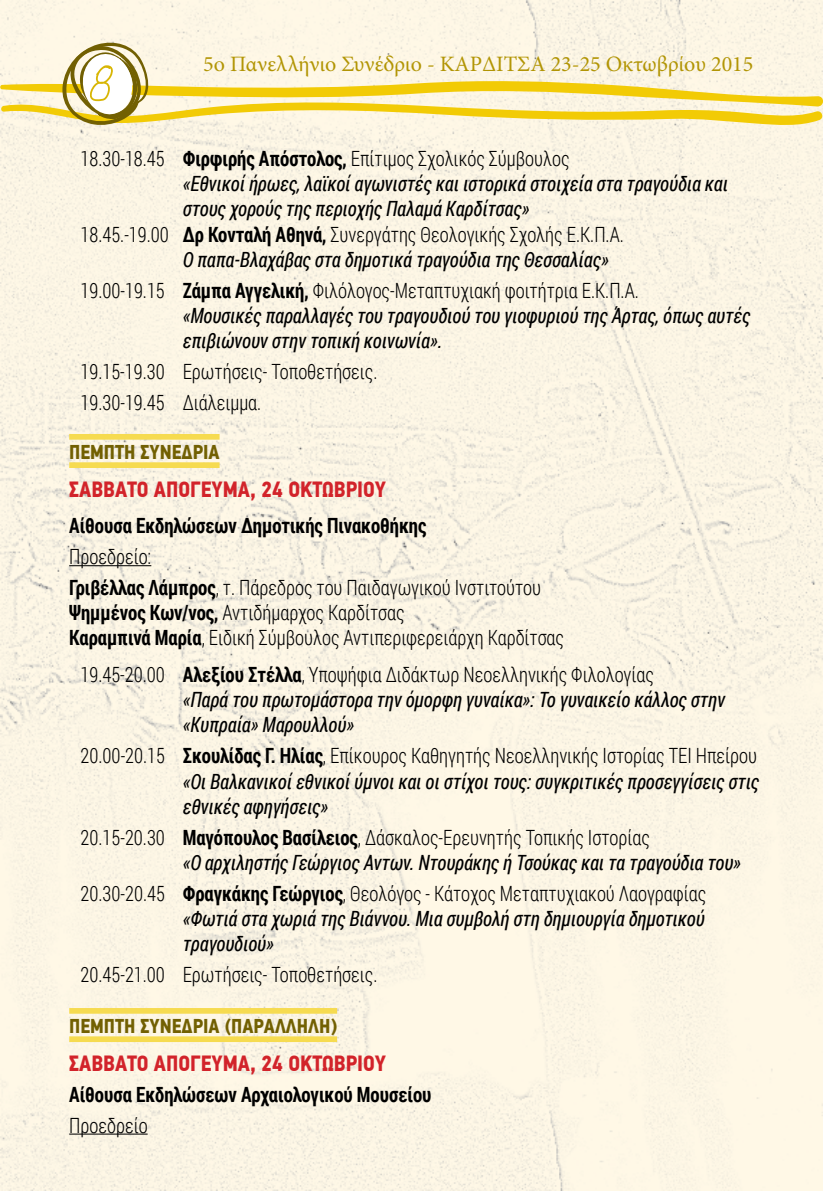
<style>
.page{position:relative;width:823px;height:1191px;background:#fff}
.page>*{position:absolute;margin:0;border:0;box-sizing:border-box;transform-origin:0 0}
.t1{font:54px "Aka Acid GR Calligram";color:#d8b605}
.t2{font:700 22px "PF Din Text Cond Pro";color:#d2232a}
.t3{font:22px "Minion Pro";color:#b29504}
.t4{font:italic 21px/25.2px "Roboto Condensed";color:#000;scale:.9 1}
.t5{font:300 21px/30.8px "Roboto Condensed";color:#000;scale:.9 1}
.t6{font:700 21px "Roboto Condensed";color:#000;scale:.9 1}
.t7{font:700 20px "PF Din Text Cond Pro";color:#726002}
.s1{font-weight:700}
.s2{font-weight:300;font-style:normal}
.s3{font-weight:700;font-style:normal}
</style>
<div class="page">
<img style="left:0;top:0;width:822px;height:1191px">
<svg style="left:0;top:40px;width:822px;height:87px;background:#f6eab6"></svg>
<div style="left:69px;top:434px;width:150px;height:5px;background:#f6db50"></div>
<div style="left:69px;top:462px;width:150px;height:6px;background:#f6db50"></div>
<hr style="left:69px;top:565px;width:82px;height:1px;background:#000">
<div style="left:69px;top:1008px;width:268px;height:5px;background:#f6db50"></div>
<div style="left:69px;top:1036px;width:268px;height:6px;background:#f6db50"></div>
<hr style="left:69px;top:1133px;width:78px;height:1px;background:#000">
<h1 class="t1" style="left:88px;top:55px;width:24px">8</h1>
<p class="t3" style="left:203px;top:50px;width:551px">5ο Πανελλήνιο Συνέδριο - ΚΑΡΔΙΤΣΑ 23-25 Οκτωβρίου 2015</p>
<p class="t5" style="left:81px;top:142px;width:544px">18.30-18.45 <span class="s1">Φιρφιρής Απόστολος,</span> Επίτιμος Σχολικός Σύμβουλος</p>
<p class="t4" style="left:183px;top:170px;width:607px">«Εθνικοί ήρωες, λαϊκοί αγωνιστές και ιστορικά στοιχεία στα τραγούδια και</p>
<p class="t4" style="left:183px;top:196px;width:386px">στους χορούς της περιοχής Παλαμά Καρδίτσας»</p>
<p class="t5" style="left:80px;top:218px;width:605px">18.45.-19.00 <span class="s1">Δρ Κονταλή Αθηνά,</span> Συνεργάτης Θεολογικής Σχολής Ε.Κ.Π.Α.</p>
<p class="t4" style="left:183px;top:246px;width:474px">Ο παπα-Βλαχάβας στα δημοτικά τραγούδια της Θεσσαλίας»</p>
<p class="t4" style="left:183px;top:277px;width:631px;text-indent:-102px"><span class="s2">19.00-19.15</span> <span class="s3">Ζάμπα Αγγελική,</span> <span class="s2">Φιλόλογος-Μεταπτυχιακή φοιτήτρια Ε.Κ.Π.Α.<br></span>«Μουσικές παραλλαγές του τραγουδιού του γιοφυριού της Άρτας, όπως αυτές επιβιώνουν στην τοπική κοινωνία».</p>
<p class="t5" style="left:80px;top:355px;width:331px">19.15-19.30 Ερωτήσεις- Τοποθετήσεις.<br>19.30-19.45 Διάλειμμα.</p>
<p class="t7" style="left:69px;top:440px;width:152px">ΠΕΜΠΤΗ ΣΥΝΕΔΡΙΑ</p>
<p class="t2" style="left:69px;top:476px;width:318px">ΣΑΒΒΑΤΟ ΑΠΟΓΕΥΜΑ, 24 ΟΚΤΩΒΡΙΟΥ</p>
<p class="t6" style="left:69px;top:511px;width:398px">Αίθουσα Εκδηλώσεων Δημοτικής Πινακοθήκης</p>
<p class="t5" style="left:69px;top:540px;width:525px">Προεδρείο:<br><span class="s1">Γριβέλλας Λάμπρος</span>, τ. Πάρεδρος του Παιδαγωγικού Ινστιτούτου</p>
<p class="t5" style="left:69px;top:599px;width:551px;line-height:25.2px"><span class="s1">Ψημμένος Κων/νος,</span> Αντιδήμαρχος Καρδίτσας<br><span class="s1">Καραμπινά Μαρία</span>, Ειδική Σύμβουλος Αντιπεριφερειάρχη Καρδίτσας</p>
<p class="t4" style="left:183px;top:661px;width:603px;text-indent:-102px"><span class="s2">19.45-20.00</span> <span class="s3">Αλεξίου Στέλλα</span><span class="s2">, Υποψήφια Διδάκτωρ Νεοελληνικής Φιλολογίας<br></span>«Παρά του πρωτομάστορα την όμορφη γυναίκα»: Το γυναικείο κάλλος στην «Κυπραία» Μαρουλλού»</p>
<p class="t4" style="left:183px;top:742px;width:641px;text-align:justify;text-indent:-102px"><span class="s2">20.00-20.15</span> <span class="s3">Σκουλίδας Γ. Ηλίας</span><span class="s2">, Επίκουρος Καθηγητής Νεοελληνικής Ιστορίας ΤΕΙ Ηπείρου </span>«Οι Βαλκανικοί εθνικοί ύμνοι και οι στίχοι τους: συγκριτικές προσεγγίσεις στις εθνικές αφηγήσεις»</p>
<p class="t4" style="left:183px;top:824px;width:621px;text-indent:-102px"><span class="s2">20.15-20.30</span> <span class="s3">Μαγόπουλος Βασίλειος</span><span class="s2">, Δάσκαλος-Ερευνητής Τοπικής Ιστορίας<br></span>«Ο αρχιληστής Γεώργιος Αντων. Ντουράκης ή Τσούκας και τα τραγούδια του»</p>
<p class="t4" style="left:183px;top:880px;width:583px;text-align:justify;text-indent:-102px"><span class="s2">20.30-20.45</span> <span class="s3">Φραγκάκης Γεώργιος</span><span class="s2">, Θεολόγος - Κάτοχος Μεταπτυχιακού Λαογραφίας </span>«Φωτιά στα χωριά της Βιάννου. Μια συμβολή στη δημιουργία δημοτικού τραγουδιού»</p>
<p class="t5" style="left:80px;top:958px;width:331px">20.45-21.00 Ερωτήσεις- Τοποθετήσεις.</p>
<p class="t7" style="left:69px;top:1014px;width:269px">ΠΕΜΠΤΗ ΣΥΝΕΔΡΙΑ (ΠΑΡΑΛΛΗΛΗ)</p>
<p class="t2" style="left:69px;top:1049px;width:318px">ΣΑΒΒΑΤΟ ΑΠΟΓΕΥΜΑ, 24 ΟΚΤΩΒΡΙΟΥ</p>
<p class="t6" style="left:69px;top:1079px;width:404px">Αίθουσα Εκδηλώσεων Αρχαιολογικού Μουσείου</p>
<p class="t5" style="left:69px;top:1109px;width:89px">Προεδρείο</p>
</div>
